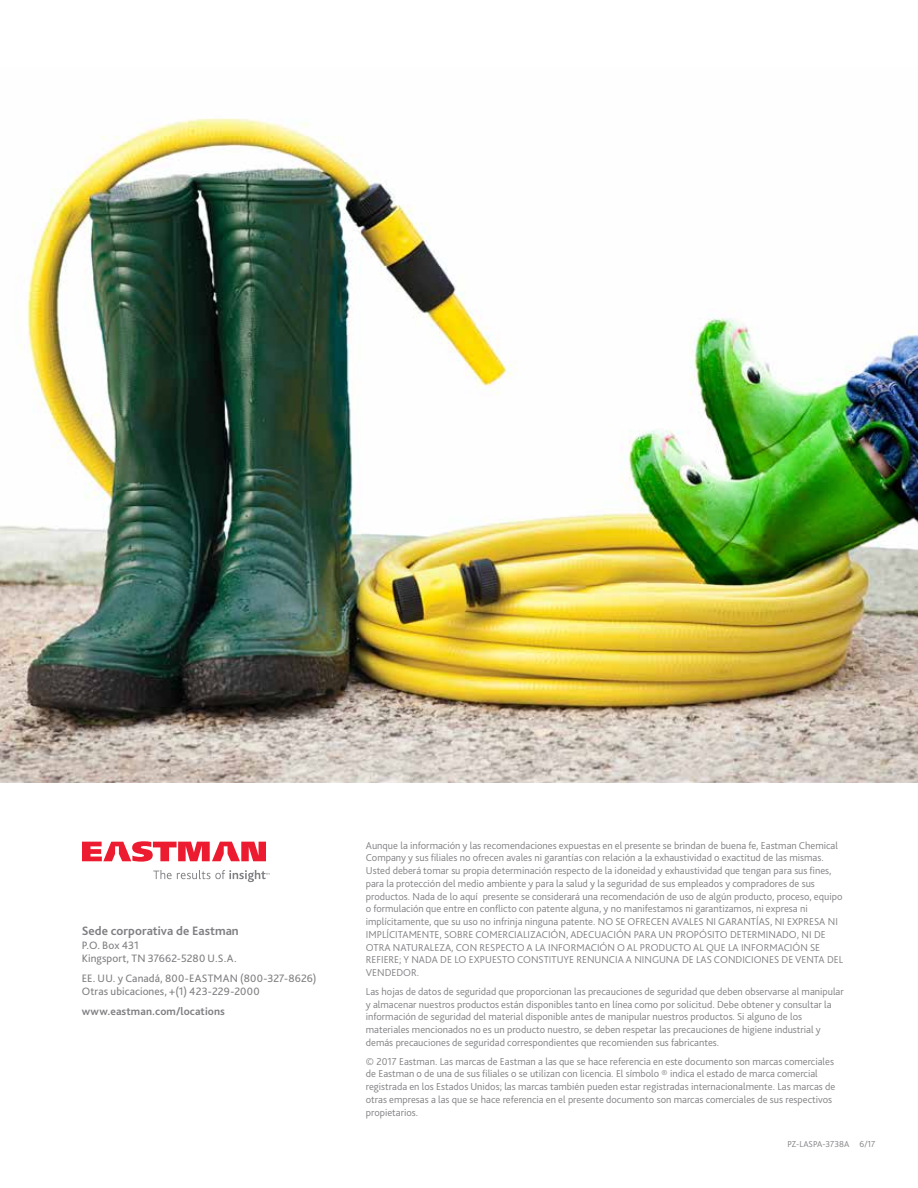
<style>
.page{position:relative;width:918px;height:1188px;background:#fff}
.page>*{position:absolute;margin:0;border:0;box-sizing:border-box;transform-origin:0 0}
.t1{font:700 12.75px "Bliss Pro";color:#807f83}
.t2{font:11.25px/13.5px "Bliss Pro";letter-spacing:.005em;color:#807f83}
.t3{font:700 11.25px "Bliss Pro";letter-spacing:.01em;color:#807f83}
.t4{font:300 10.5px/12.8px "Bliss Pro";color:#807f83}
.t5{font:300 9px "Bliss Pro";color:#807f83}
</style>
<div class="page">
<svg style="left:82px;top:841px;width:184px;height:21px"></svg>
<svg style="left:153px;top:870px;width:117px;height:12px"></svg>
<img style="left:0;top:118px;width:918px;height:665px">
<p class="t1" style="left:82px;top:923px;width:158px">Sede corporativa de Eastman</p>
<p class="t2" style="left:82px;top:938px;width:157px">P.O. Box 431<br>Kingsport, TN 37662-5280 U.S.A.</p>
<p class="t2" style="left:82px;top:971px;width:236px">EE. UU. y Canadá, 800-EASTMAN (800-327-8626)<br>Otras ubicaciones, +(1) 423-229-2000</p>
<p class="t3" style="left:82px;top:1004px;width:145px">www.eastman.com/locations</p>
<p class="t4" style="left:366px;top:839px;width:479px">Aunque la información y las recomendaciones expuestas en el presente se brindan de buena fe, Eastman Chemical Company y sus filiales no ofrecen avales ni garantías con relación a la exhaustividad o exactitud de las mismas.<br>Usted deberá tomar su propia determinación respecto de la idoneidad y exhaustividad que tengan para sus fines, para la protección del medio ambiente y para la salud y la seguridad de sus empleados y compradores de sus productos. Nada de lo aquí presente se considerará una recomendación de uso de algún producto, proceso, equipo o formulación que entre en conflicto con patente alguna, y no manifestamos ni garantizamos, ni expresa ni implícitamente, que su uso no infrinja ninguna patente. NO SE OFRECEN AVALES NI GARANTÍAS, NI EXPRESA NI IMPLÍCITAMENTE, SOBRE COMERCIALIZACIÓN, ADECUACIÓN PARA UN PROPÓSITO DETERMINADO, NI DE OTRA NATURALEZA, CON RESPECTO A LA INFORMACIÓN O AL PRODUCTO AL QUE LA INFORMACIÓN SE REFIERE; Y NADA DE LO EXPUESTO CONSTITUYE RENUNCIA A NINGUNA DE LAS CONDICIONES DE VENTA DEL VENDEDOR.</p>
<p class="t4" style="left:366px;top:985px;width:479px">Las hojas de datos de seguridad que proporcionan las precauciones de seguridad que deben observarse al manipular y almacenar nuestros productos están disponibles tanto en línea como por solicitud. Debe obtener y consultar la información de seguridad del material disponible antes de manipular nuestros productos. Si alguno de los materiales mencionados no es un producto nuestro, se deben respetar las precauciones de higiene industrial y demás precauciones de seguridad correspondientes que recomienden sus fabricantes.</p>
<p class="t4" style="left:366px;top:1055px;width:471px">© 2017 Eastman. Las marcas de Eastman a las que se hace referencia en este documento son marcas comerciales de Eastman o de una de sus filiales o se utilizan con licencia. El símbolo ® indica el estado de marca comercial registrada en los Estados Unidos; las marcas también pueden estar registradas internacionalmente. Las marcas de otras empresas a las que se hace referencia en el presente documento son marcas comerciales de sus respectivos propietarios.</p>
<p class="t5" style="left:787px;top:1139px;width:90px">PZ-LASPA-3738A 6/17</p>
</div>
